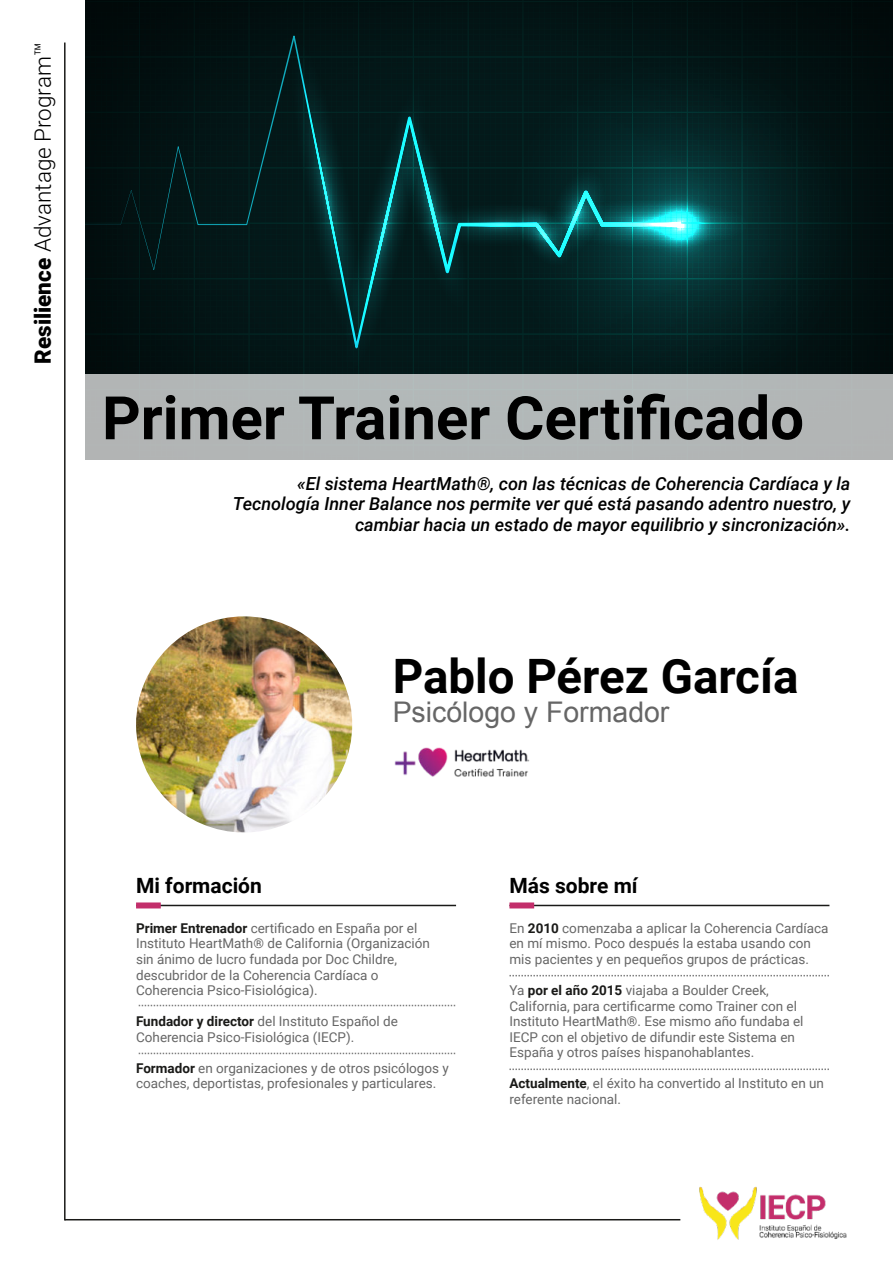
<style>
.page{position:relative;width:893px;height:1263px;background:#fff}
.page>*{position:absolute;margin:0;border:0;box-sizing:border-box;transform-origin:0 0}
.t1{font:700 60px "Roboto";color:#000}
.t2{font:700 47.4px "Roboto";color:#000}
.t3{font:28.5px "Arial";color:#666}
.t4{font:300 22.5px "Roboto";color:#000}
.t5{font:700 21px "Roboto";color:#000}
.t6{font:italic 500 18px/20.7px "Roboto";color:#000;text-align:right}
.t7{font:13.5px/15.5px "Roboto";color:#666}
.s1{font-weight:900}
.s2{font-weight:700;color:#1a1a18}
</style>
<div class="page">
<svg style="left:85px;top:0;width:808px;height:374px;background:#03191a"></svg>
<svg style="left:503px;top:47px;width:353px;height:357px;background:#052728"></svg>
<svg style="left:645px;top:190px;width:71px;height:71px;background:#219c9e"></svg>
<img style="left:699px;top:1186px;width:148px;height:54px">
<hr style="left:64px;top:43px;width:2px;height:1177px;background:#1a1a18">
<hr style="left:65px;top:1219px;width:615px;height:1px;background:#1a1a18">
<div style="left:85px;top:374px;width:808px;height:85px;background:#b2b7b7"></div>
<hr style="left:136px;top:905px;width:320px;height:1px;background:#1a1a18">
<hr style="left:509px;top:905px;width:320px;height:1px;background:#1a1a18">
<div style="left:136px;top:902px;width:25px;height:6px;background:#c32e6b"></div>
<div style="left:509px;top:902px;width:25px;height:6px;background:#c32e6b"></div>
<img style="left:136px;top:616px;width:216px;height:216px;border-radius:50%">
<svg style="left:509px;top:1068px;width:320px;height:2px"></svg>
<svg style="left:509px;top:975px;width:320px;height:1px"></svg>
<svg style="left:139px;top:1005px;width:317px;height:1px"></svg>
<svg style="left:139px;top:1053px;width:317px;height:1px"></svg>
<img style="left:394px;top:747px;width:136px;height:30px">
<h3 class="t4" style="left:34px;top:364px;width:323px;rotate:-90deg"><span class="s1">Resilience</span> Advantage Program™</h3>
<h1 class="t1" style="left:102px;top:394px;width:703px">Primer Trainer Certificado</h1>
<h3 class="t6" style="left:233px;top:475px;width:619px">«El sistema HeartMath®, con las técnicas de Coherencia Cardíaca y la<br>Tecnología Inner Balance nos permite ver qué está pasando adentro nuestro, y cambiar hacia un estado de mayor equilibrio y sincronización».</h3>
<h2 class="t2" style="left:393px;top:657px;width:407px">Pablo Pérez García</h2>
<h3 class="t3" style="left:393px;top:701px;width:278px">Psicólogo y Formador</h3>
<h3 class="t5" style="left:136px;top:877px;width:127px">Mi formación</h3>
<h3 class="t5" style="left:509px;top:877px;width:130px">Más sobre mí</h3>
<p class="t7" style="left:136px;top:922px;width:295px"><span class="s2">Primer Entrenador</span> certificado en España por el Instituto HeartMath® de California (Organización sin ánimo de lucro fundada por Doc Childre, descubridor de la Coherencia Cardíaca o Coherencia Psico-Fisiológica).</p>
<p class="t7" style="left:136px;top:1015px;width:263px"><span class="s2">Fundador y director</span> del Instituto Español de<br>Coherencia Psico-Fisiológica (IECP).</p>
<p class="t7" style="left:136px;top:1061px;width:314px"><span class="s2">Formador</span> en organizaciones y de otros psicólogos y coaches, deportistas, profesionales y particulares.</p>
<p class="t7" style="left:509px;top:922px;width:321px">En <span class="s2">2010</span> comenzaba a aplicar la Coherencia Cardíaca en mí mismo. Poco después la estaba usando con mis pacientes y en pequeños grupos de prácticas.</p>
<p class="t7" style="left:509px;top:984px;width:295px">Ya <span class="s2">por el año 2015</span> viajaba a Boulder Creek, California, para certificarme como Trainer con el Instituto HeartMath®. Ese mismo año fundaba el IECP con el objetivo de difundir este Sistema en España y otros países hispanohablantes.</p>
<p class="t7" style="left:509px;top:1077px;width:316px"><span class="s2">Actualmente</span>, el éxito ha convertido al Instituto en un referente nacional.</p>
</div>
